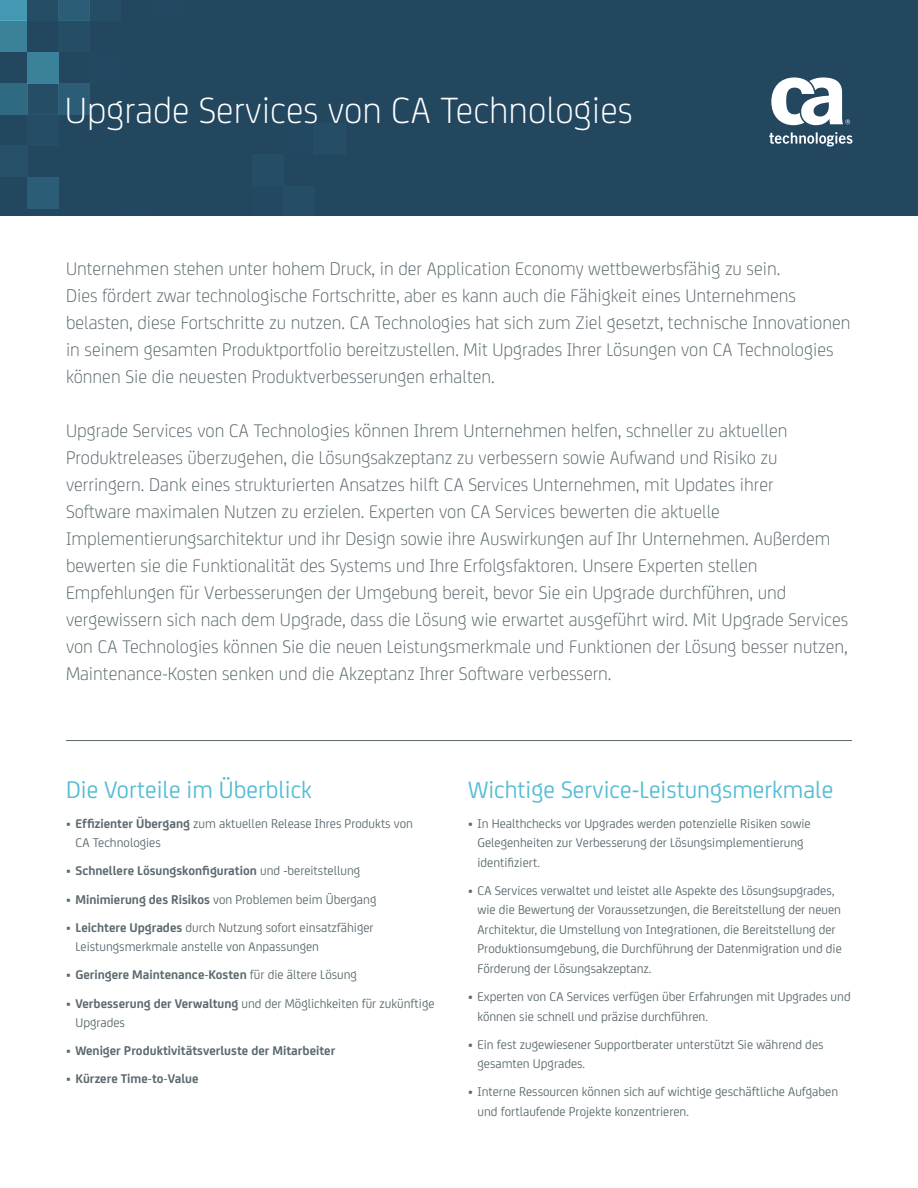
<style>
.page{position:relative;width:918px;height:1188px;background:#fff}
.page>*{position:absolute;margin:0;border:0;box-sizing:border-box;transform-origin:0 0}
.t1{font:300 39px "CA Sans";color:#fff}
.t2{font:25.5px "CA Sans";color:#54bcd5}
.t3{font:300 19.5px/27px "CA Sans";color:#5a696e}
.t4{font:13.5px/19.5px "CA Sans";color:#5a696e}
.t5{font:700 13.5px "CA Sans";color:#5a696e}
.s1{font-weight:700}
.s2{font-weight:400}
</style>
<div class="page">
<div style="left:0;top:0;width:918px;height:216px;background:#22475f"></div>
<div style="left:0;top:83px;width:27px;height:31px;background:#306982"></div>
<div style="left:27px;top:83px;width:32px;height:31px;background:#254e66"></div>
<div style="left:59px;top:83px;width:31px;height:31px;background:#2b5d76"></div>
<div style="left:28px;top:114px;width:31px;height:32px;background:#254e66"></div>
<div style="left:0;top:146px;width:28px;height:31px;background:#255068"></div>
<div style="left:28px;top:177px;width:31px;height:31px;background:#2b5d76"></div>
<div style="left:0;top:0;width:27px;height:21px;background:#4498b1"></div>
<div style="left:0;top:21px;width:27px;height:31px;background:#3a8199"></div>
<div style="left:27px;top:52px;width:31px;height:31px;background:#3a8199"></div>
<div style="left:27px;top:0;width:31px;height:21px;background:#254e66"></div>
<div style="left:58px;top:0;width:32px;height:21px;background:#2b5d76"></div>
<div style="left:58px;top:21px;width:32px;height:31px;background:#254e66"></div>
<div style="left:90px;top:0;width:31px;height:21px;background:#254e66"></div>
<div style="left:252px;top:155px;width:31px;height:31px;background:#254e66"></div>
<div style="left:283px;top:186px;width:31px;height:30px;background:#254e66"></div>
<div style="left:314px;top:124px;width:32px;height:31px;background:#254e66"></div>
<svg style="left:769px;top:132px;width:83px;height:15px"></svg>
<svg style="left:771px;top:77px;width:79px;height:48px"></svg>
<hr style="left:66px;top:740px;width:786px;height:1px;background:#5a696e">
<h1 class="t1" style="left:65px;top:83px;width:569px">Upgrade Services von CA Technologies</h1>
<p class="t3" style="left:66px;top:254px;width:786px">Unternehmen stehen unter hohem Druck, in der Application Economy wettbewerbsfähig zu sein.<br>Dies fördert zwar technologische Fortschritte, aber es kann auch die Fähigkeit eines Unternehmens belasten, diese Fortschritte zu nutzen. CA Technologies hat sich zum Ziel gesetzt, technische Innovationen in seinem gesamten Produktportfolio bereitzustellen. Mit Upgrades Ihrer Lösungen von CA Technologies können Sie die neuesten Produktverbesserungen erhalten.</p>
<p class="t3" style="left:66px;top:416px;width:784px">Upgrade Services von CA Technologies können Ihrem Unternehmen helfen, schneller zu aktuellen Produktreleases überzugehen, die Lösungsakzeptanz zu verbessern sowie Aufwand und Risiko zu verringern. Dank eines strukturierten Ansatzes hilft CA Services Unternehmen, mit Updates ihrer<br>Software maximalen Nutzen zu erzielen. Experten von CA Services bewerten die aktuelle Implementierungsarchitektur und ihr Design sowie ihre Auswirkungen auf Ihr Unternehmen. Außerdem bewerten sie die Funktionalität des Systems und Ihre Erfolgsfaktoren. Unsere Experten stellen Empfehlungen für Verbesserungen der Umgebung bereit, bevor Sie ein Upgrade durchführen, und vergewissern sich nach dem Upgrade, dass die Lösung wie erwartet ausgeführt wird. Mit Upgrade Services von CA Technologies können Sie die neuen Leistungsmerkmale und Funktionen der Lösung besser nutzen, Maintenance-Kosten senken und die Akzeptanz Ihrer Software verbessern.</p>
<h2 class="t2" style="left:66px;top:771px;width:247px">Die Vorteile im Überblick</h2>
<p class="t4" style="left:75px;top:813px;width:339px;text-indent:-9px">• <span class="s1">Effizienter Übergang</span> zum aktuellen Release Ihres Produkts von<br>CA Technologies</p>
<p class="t5" style="left:66px;top:861px;width:296px"><span class="s2">•</span> Schnellere Lösungskonfiguration <span class="s2">und -bereitstellung</span></p>
<p class="t4" style="left:66px;top:889px;width:312px">• <span class="s1">Minimierung des Risikos</span> von Problemen beim Übergang</p>
<p class="t4" style="left:75px;top:917px;width:300px;text-indent:-9px">• <span class="s1">Leichtere Upgrades</span> durch Nutzung sofort einsatzfähiger<br>Leistungsmerkmale anstelle von Anpassungen</p>
<p class="t5" style="left:66px;top:965px;width:293px"><span class="s2">•</span> Geringere Maintenance-Kosten <span class="s2">für die ältere Lösung</span></p>
<p class="t4" style="left:75px;top:993px;width:361px;text-indent:-9px">• <span class="s1">Verbesserung der Verwaltung</span> und der Möglichkeiten für zukünftige<br>Upgrades</p>
<p class="t5" style="left:66px;top:1041px;width:271px"><span class="s2">•</span> Weniger Produktivitätsverluste der Mitarbeiter</p>
<p class="t5" style="left:66px;top:1069px;width:134px"><span class="s2">•</span> Kürzere Time-to-Value</p>
<h2 class="t2" style="left:468px;top:771px;width:367px">Wichtige Service-Leistungsmerkmale</h2>
<p class="t4" style="left:478px;top:813px;width:335px;text-indent:-9px">• In Healthchecks vor Upgrades werden potenzielle Risiken sowie<br>Gelegenheiten zur Verbesserung der Lösungsimplementierung identifiziert.</p>
<p class="t4" style="left:478px;top:880px;width:366px;text-indent:-9px">• CA Services verwaltet und leistet alle Aspekte des Lösungsupgrades, wie die Bewertung der Voraussetzungen, die Bereitstellung der neuen Architektur, die Umstellung von Integrationen, die Bereitstellung der Produktionsumgebung, die Durchführung der Datenmigration und die Förderung der Lösungsakzeptanz.</p>
<p class="t4" style="left:478px;top:986px;width:375px;text-indent:-9px">• Experten von CA Services verfügen über Erfahrungen mit Upgrades und können sie schnell und präzise durchführen.</p>
<p class="t4" style="left:478px;top:1034px;width:348px;text-indent:-9px">• Ein fest zugewiesener Supportberater unterstützt Sie während des gesamten Upgrades.</p>
<p class="t4" style="left:478px;top:1081px;width:362px;text-indent:-9px">• Interne Ressourcen können sich auf wichtige geschäftliche Aufgaben und fortlaufende Projekte konzentrieren.</p>
</div>
